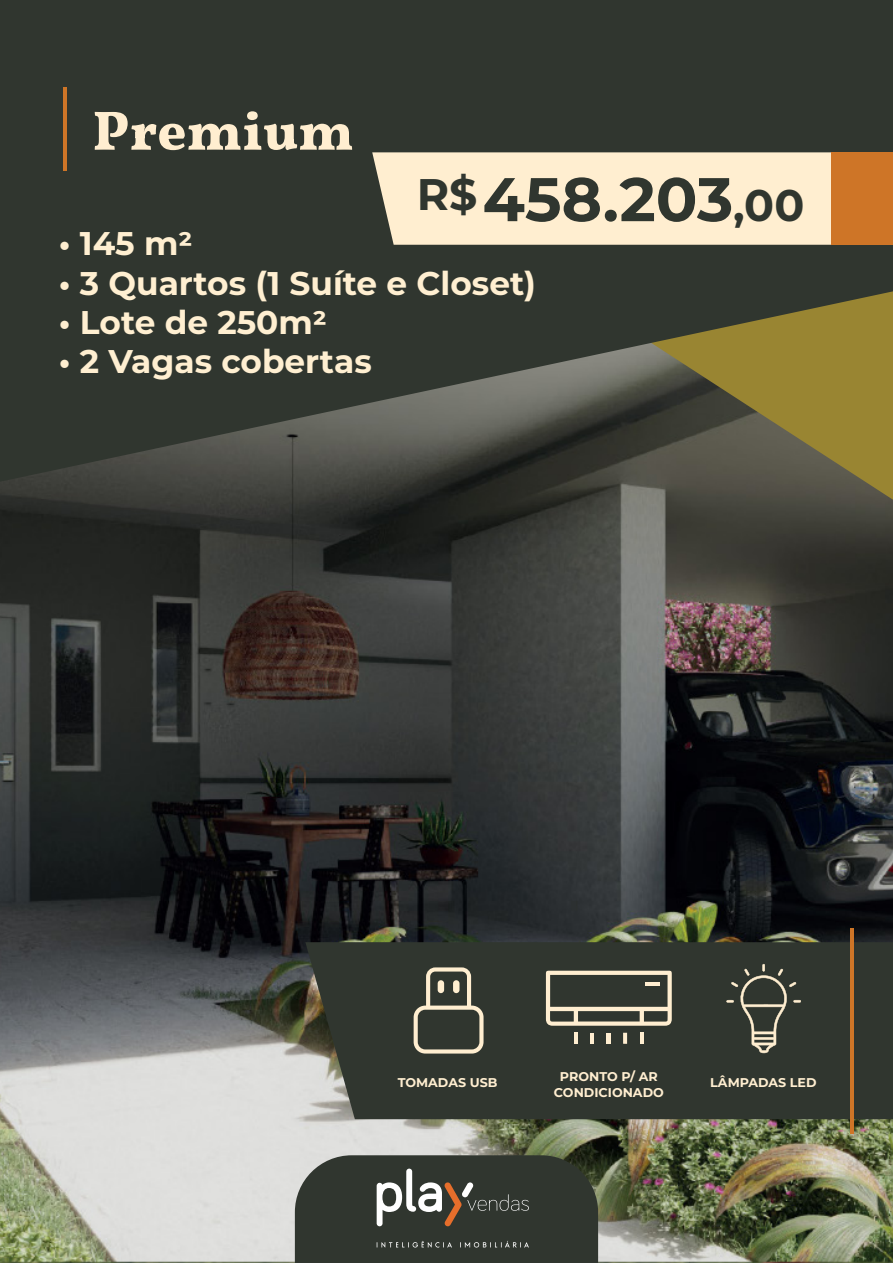
<style>
.page{position:relative;width:893px;height:1263px;background:#fff}
.page>*{position:absolute;margin:0;border:0;box-sizing:border-box;transform-origin:0 0}
.t1{font:700 61.5px "Montserrat";color:#30362f}
.t2{font:800 55.65px "Vollkorn";color:#ffeed0}
.t3{font:700 32.85px "Montserrat";color:#ffefd1}
.t4{font:700 12.75px/15.1px "Montserrat";color:#ffeed0;text-align:center}
.s1{font-size:44.25px}
</style>
<div class="page">
<img style="left:0;top:482px;width:893px;height:781px">
<svg style="left:123px;top:482px;width:770px;height:18px;background:#42423a"></svg>
<svg style="left:0;top:0;width:893px;height:482px;background:#3c3f33"></svg>
<svg style="left:295px;top:1155px;width:303px;height:108px;background:#3f443d"></svg>
<div style="left:372px;top:152px;width:459px;height:93px;background:#ffeed0"></div>
<div style="left:831px;top:152px;width:62px;height:93px;background:#ce7527"></div>
<hr style="left:64px;top:87px;width:3px;height:84px;background:#ce7527">
<div style="left:305px;top:942px;width:588px;height:177px;background:#30362f"></div>
<svg style="left:546px;top:971px;width:126px;height:55px;background:#6b6b5d"></svg>
<hr style="left:574px;top:1033px;width:4px;height:11px;background:#ffeed0">
<hr style="left:590px;top:1033px;width:4px;height:11px;background:#ffeed0">
<hr style="left:606px;top:1033px;width:4px;height:11px;background:#ffeed0">
<hr style="left:640px;top:1033px;width:4px;height:11px;background:#ffeed0">
<svg style="left:623px;top:1033px;width:4px;height:11px"></svg>
<hr style="left:645px;top:982px;width:15px;height:4px;background:#ffeed0">
<svg style="left:414px;top:967px;width:70px;height:86px;background:#5b5d51"></svg>
<div style="left:438px;top:980px;width:6px;height:13px;background:#ffeed0;border-radius:3px"></div>
<div style="left:453px;top:980px;width:6px;height:13px;background:#ffeed0;border-radius:3px"></div>
<hr style="left:850px;top:928px;width:4px;height:205px;background:#ce7527">
<svg style="left:726px;top:964px;width:75px;height:89px;background:#4b4e44"></svg>
<h2 class="t2" style="left:93px;top:90px;width:263px">Premium</h2>
<h1 class="t1" style="left:417px;top:158px;width:389px"><sup>R$</sup>458.203<span class="s1">,00</span></h1>
<p class="t3" style="left:59px;top:222px;width:135px">• 145 m2</p>
<p class="t3" style="left:59px;top:261px;width:479px">• 3 Quartos (1 Suíte e Closet)</p>
<p class="t3" style="left:59px;top:301px;width:270px">• Lote de 250m2</p>
<p class="t3" style="left:59px;top:340px;width:314px">• 2 Vagas cobertas</p>
<p class="t4" style="left:554px;top:1069px;width:111px">PRONTO P/ AR<br>CONDICIONADO</p>
<p class="t4" style="left:398px;top:1075px;width:101px">TOMADAS USB</p>
<p class="t4" style="left:710px;top:1075px;width:108px">LÂMPADAS LED</p>
</div>
